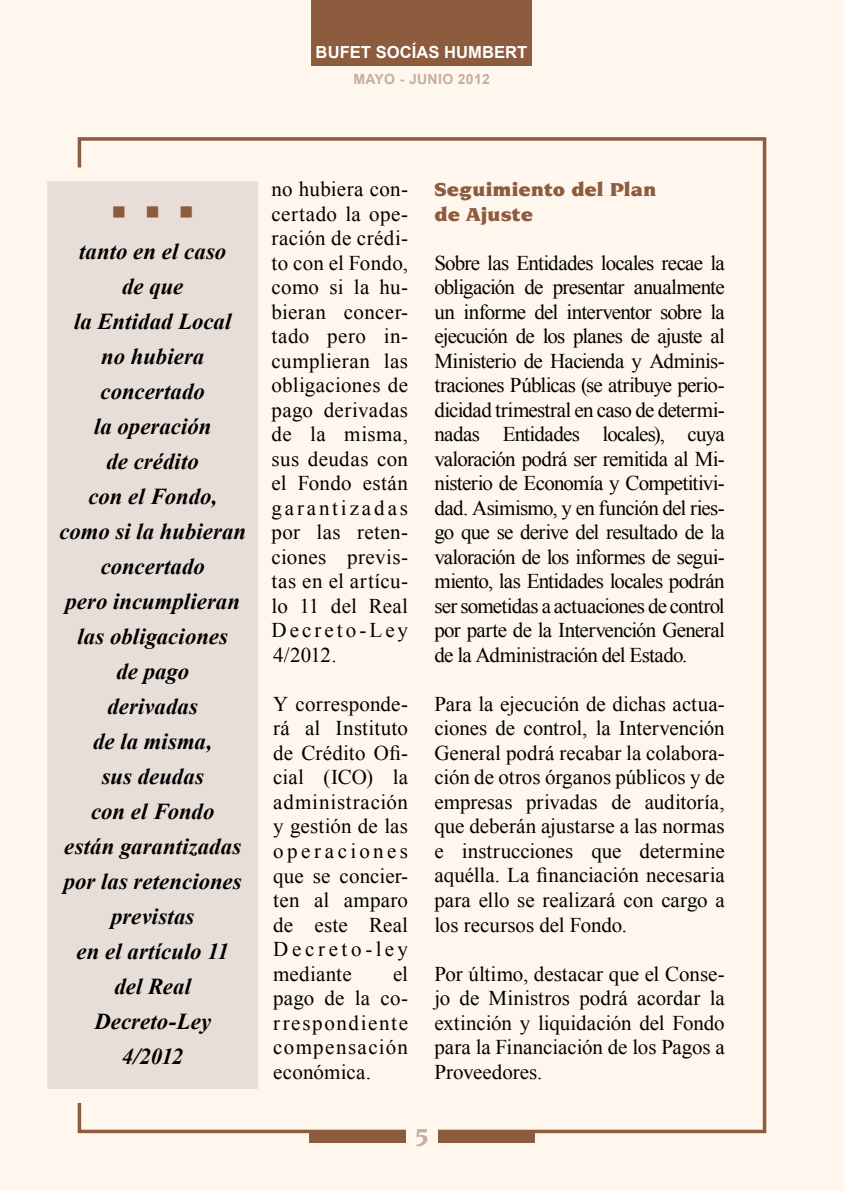
<style>
.page{position:relative;width:844px;height:1191px;background:#fff}
.page>*{position:absolute;margin:0;border:0;box-sizing:border-box;transform-origin:0 0}
.t1{font:700 26.25px "Novarese";color:#c6ad9e}
.t2{font:italic 700 22.75px/35px "Times New Roman";color:#000;text-align:center}
.t3{font:21px/24.5px "Times New Roman";letter-spacing:.005em;color:#000;text-align:justify}
.t4{font:900 20.12px/24.5px "Novarese";color:#8d5b3e}
.t5{font:19.25px "Wingdings";color:#8d5b3e}
.t6{font:700 16.62px "Arial";color:#fff}
.t7{font:700 14px "Arial";letter-spacing:.025em;color:#c6ad9e}
</style>
<div class="page">
<div style="left:0;top:0;width:843px;height:1191px;background:#fff7ee"></div>
<div style="left:311px;top:0;width:220px;height:65px;background:#8d5b3e"></div>
<div style="left:309px;top:1129px;width:225px;height:13px;background:#8d5b3e"></div>
<div style="left:406px;top:1126px;width:31px;height:34px;background:#fff7ee"></div>
<div style="left:40px;top:174px;width:225px;height:922px;background:#e8ded8"></div>
<div style="left:33px;top:167px;width:239px;height:936px;border:14px solid #fff7ee"></div>
<p class="t6" style="left:315px;top:41px;width:213px">BUFET SOCÍAS HUMBERT</p>
<p class="t7" style="left:353px;top:70px;width:138px">MAYO - JUNIO 2012</p>
<p class="t5" style="left:112px;top:202px;width:83px">■ ■ ■</p>
<p class="t2" style="left:59px;top:233px;width:188px">tanto en el caso<br>de que<br>la Entidad Local no hubiera concertado<br>la operación<br>de crédito<br>con el Fondo,<br>como si la hubieran concertado<br>pero incumplieran las obligaciones<br>de pago<br>derivadas<br>de la misma,<br>sus deudas<br>con el Fondo<br>están garantizadas por las retenciones previstas<br>en el artículo 11<br>del Real<br>Decreto-Ley<br>4/2012</p>
<p class="t3" style="left:271px;top:176px;width:138px">no hubiera con&shy;certado la ope&shy;ración de crédi&shy;to con el Fondo, como si la hu&shy;bieran concer&shy;tado pero in&shy;cumplieran las obligaciones de pago derivadas de la misma, sus deudas con el Fondo están garantizadas por las reten&shy;ciones previs&shy;tas en el artícu&shy;lo 11 del Real Decreto-Ley 4/2012.</p>
<p class="t3" style="left:273px;top:691px;width:136px">Y corresponde&shy;rá al Instituto de Crédito Ofi&shy;cial (ICO) la administración y gestión de las operaciones que se concier&shy;ten al amparo de este Real Decreto-ley mediante</p>
<p class="t3" style="left:273px;top:961px;width:136px;text-indent:120px">el pago de la co&shy;rrespondiente compensación económica.</p>
<p class="t4" style="left:434px;top:177px;width:223px">Seguimiento del Plan de Ajuste</p>
<p class="t3" style="left:434px;top:250px;width:292px">Sobre las Entidades locales recae la obligación de presentar anualmente un informe del interventor sobre la ejecución de los planes de ajuste al Ministerio de Hacienda y Adminis&shy;traciones Públicas (se atribuye perio&shy;dicidad trimestral en caso de determi&shy;nadas Entidades locales), cuya valoración podrá ser remitida al Mi&shy;nisterio de Economía y Competitivi&shy;dad. Asimismo, y en función del ries&shy;go que se derive del resultado de la valoración de los informes de segui&shy;miento, las Entidades locales podrán ser sometidas a actuaciones de control por parte de la Intervención General de la Administración del Estado.</p>
<p class="t3" style="left:434px;top:691px;width:292px">Para la ejecución de dichas actua&shy;ciones de control, la Intervención General podrá recabar la colabora&shy;ción de otros órganos públicos y de empresas privadas de auditoría, que deberán ajustarse a las normas e instrucciones que determine aquélla. La financiación necesaria para ello se realizará con cargo a los recursos del Fondo.</p>
<p class="t3" style="left:434px;top:961px;width:292px">Por último, destacar que el Conse&shy;jo de Ministros podrá acordar la extinción y liquidación del Fondo para la Financiación de los Pagos a Proveedores.</p>
<p class="t1" style="left:414px;top:1123px;width:16px">5</p>
</div>
